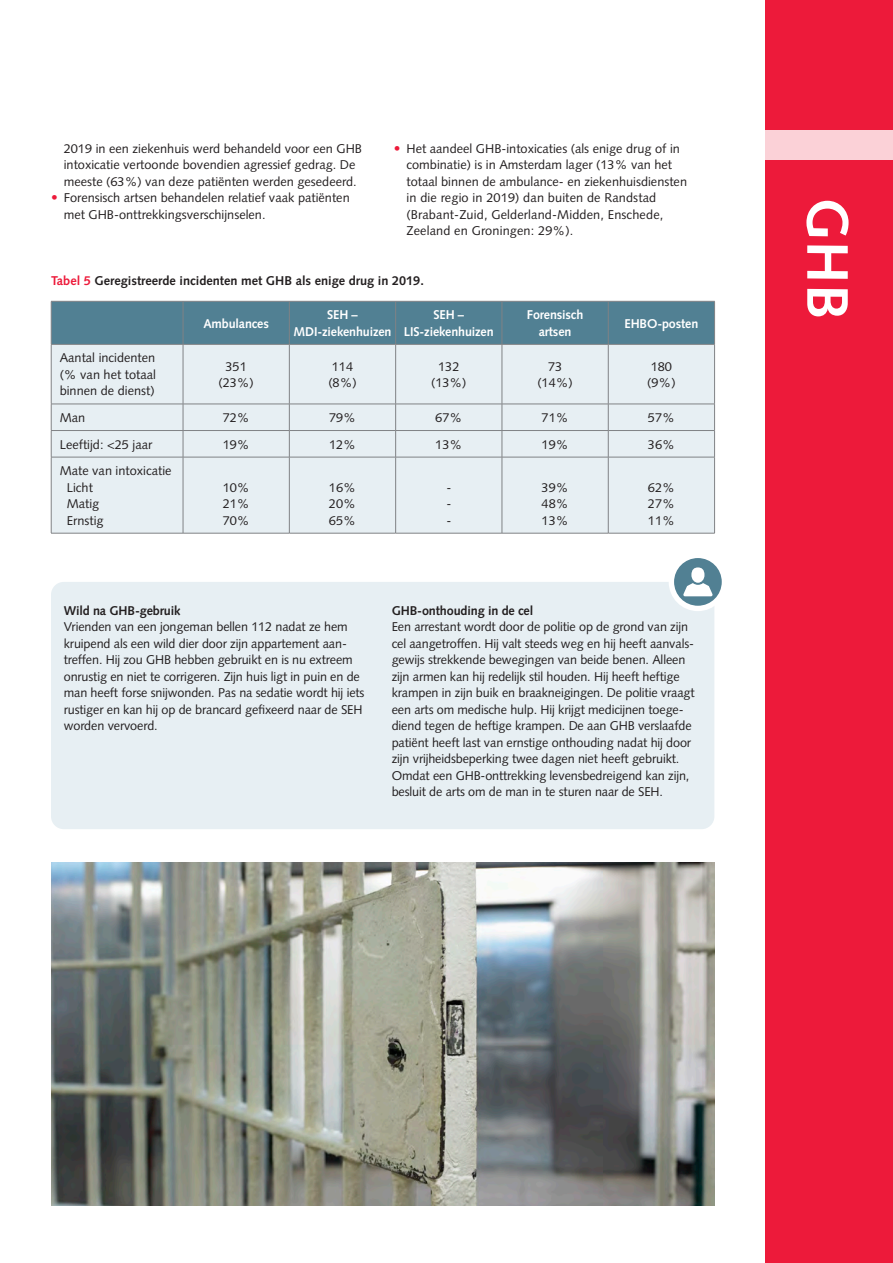
<style>
.page{position:relative;width:893px;height:1263px;background:#fff}
.page>*{position:absolute;margin:0;border:0;box-sizing:border-box;transform-origin:0 0}
._01-kop_1{font:700 58.5px "Syntax LT Std";color:#fff}
._03-brood{font:12.75px/16.5px "Syntax LT Std";letter-spacing:-.01em;color:#231f20}
._03-brood-2{font:700 12.75px "Syntax LT Std";color:#231f20}
._03-brood-3{font:700 12.75px/16.5px "Syntax LT Std";letter-spacing:-.01em;color:#fff;text-align:center}
.s1{font-size:13.5px;color:#ed1a3a}
.s2{color:#ed1a3a}
</style>
<div class="page">
<div style="left:765px;top:0;width:128px;height:1263px;background:#ed1a3a"></div>
<div style="left:765px;top:130px;width:128px;height:29px;background:#fbd1d7"></div>
<div style="left:52px;top:302px;width:662px;height:42px;background:#518093"></div>
<div style="left:52px;top:345px;width:662px;height:188px;background:#e7eff3"></div>
<hr style="left:51px;top:301px;width:132px;height:1px;background:#808285">
<hr style="left:51px;top:301px;width:1px;height:43px;background:#808285">
<hr style="left:183px;top:301px;width:106px;height:1px;background:#808285">
<hr style="left:183px;top:301px;width:1px;height:43px;background:#808285">
<hr style="left:289px;top:301px;width:107px;height:1px;background:#808285">
<hr style="left:289px;top:301px;width:1px;height:43px;background:#808285">
<hr style="left:396px;top:301px;width:106px;height:1px;background:#808285">
<hr style="left:395px;top:301px;width:1px;height:43px;background:#808285">
<hr style="left:502px;top:301px;width:106px;height:1px;background:#808285">
<hr style="left:502px;top:301px;width:1px;height:43px;background:#808285">
<hr style="left:608px;top:301px;width:107px;height:1px;background:#808285">
<hr style="left:608px;top:301px;width:1px;height:43px;background:#808285">
<hr style="left:714px;top:301px;width:1px;height:43px;background:#808285">
<hr style="left:51px;top:344px;width:132px;height:1px;background:#808285">
<hr style="left:51px;top:345px;width:1px;height:59px;background:#808285">
<hr style="left:183px;top:344px;width:106px;height:1px;background:#808285">
<hr style="left:183px;top:345px;width:1px;height:59px;background:#808285">
<hr style="left:289px;top:344px;width:107px;height:1px;background:#808285">
<hr style="left:289px;top:345px;width:1px;height:59px;background:#808285">
<hr style="left:396px;top:344px;width:106px;height:1px;background:#808285">
<hr style="left:395px;top:345px;width:1px;height:59px;background:#808285">
<hr style="left:502px;top:344px;width:106px;height:1px;background:#808285">
<hr style="left:502px;top:345px;width:1px;height:59px;background:#808285">
<hr style="left:608px;top:344px;width:107px;height:1px;background:#808285">
<hr style="left:608px;top:345px;width:1px;height:59px;background:#808285">
<hr style="left:714px;top:345px;width:1px;height:59px;background:#808285">
<hr style="left:51px;top:404px;width:132px;height:1px;background:#808285">
<hr style="left:183px;top:404px;width:106px;height:1px;background:#808285">
<hr style="left:289px;top:404px;width:107px;height:1px;background:#808285">
<hr style="left:396px;top:404px;width:106px;height:1px;background:#808285">
<hr style="left:502px;top:404px;width:106px;height:1px;background:#808285">
<hr style="left:608px;top:404px;width:107px;height:1px;background:#808285">
<hr style="left:51px;top:430px;width:132px;height:1px;background:#808285">
<svg style="left:51px;top:404px;width:1px;height:53px"></svg>
<hr style="left:183px;top:430px;width:106px;height:1px;background:#808285">
<svg style="left:183px;top:404px;width:1px;height:53px"></svg>
<hr style="left:289px;top:430px;width:107px;height:1px;background:#808285">
<svg style="left:289px;top:404px;width:1px;height:53px"></svg>
<hr style="left:396px;top:430px;width:106px;height:1px;background:#808285">
<svg style="left:395px;top:404px;width:1px;height:53px"></svg>
<hr style="left:502px;top:430px;width:106px;height:1px;background:#808285">
<svg style="left:502px;top:404px;width:1px;height:53px"></svg>
<hr style="left:608px;top:430px;width:107px;height:1px;background:#808285">
<svg style="left:608px;top:404px;width:1px;height:53px"></svg>
<svg style="left:714px;top:404px;width:1px;height:53px"></svg>
<hr style="left:51px;top:457px;width:132px;height:1px;background:#808285">
<hr style="left:51px;top:457px;width:1px;height:76px;background:#808285">
<hr style="left:183px;top:457px;width:106px;height:1px;background:#808285">
<hr style="left:183px;top:457px;width:1px;height:76px;background:#808285">
<hr style="left:289px;top:457px;width:107px;height:1px;background:#808285">
<hr style="left:289px;top:457px;width:1px;height:76px;background:#808285">
<hr style="left:396px;top:457px;width:106px;height:1px;background:#808285">
<hr style="left:395px;top:457px;width:1px;height:76px;background:#808285">
<hr style="left:502px;top:457px;width:106px;height:1px;background:#808285">
<hr style="left:502px;top:457px;width:1px;height:76px;background:#808285">
<hr style="left:608px;top:457px;width:107px;height:1px;background:#808285">
<hr style="left:608px;top:457px;width:1px;height:76px;background:#808285">
<hr style="left:714px;top:457px;width:1px;height:76px;background:#808285">
<hr style="left:51px;top:533px;width:132px;height:1px;background:#808285">
<hr style="left:183px;top:533px;width:106px;height:1px;background:#808285">
<hr style="left:289px;top:533px;width:107px;height:1px;background:#808285">
<hr style="left:396px;top:533px;width:106px;height:1px;background:#808285">
<hr style="left:502px;top:533px;width:106px;height:1px;background:#808285">
<hr style="left:608px;top:533px;width:107px;height:1px;background:#808285">
<div style="left:51px;top:582px;width:663px;height:247px;background:#e7eff3;border-radius:13px"></div>
<svg style="left:671px;top:555px;width:53px;height:53px"></svg>
<div style="left:669px;top:553px;width:58px;height:58px;border:5px solid #fff;border-radius:50%"></div>
<div style="left:691px;top:567px;width:13px;height:16px;background:#fff;border-radius:50%"></div>
<svg style="left:683px;top:583px;width:30px;height:13px"></svg>
<img style="left:51px;top:862px;width:663px;height:343px">
<p class="_03-brood" style="left:64px;top:140px;width:300px">2019 in een ziekenhuis werd behandeld voor een GHB intoxicatie vertoonde bovendien agressief gedrag. De meeste (63%) van deze patiënten werden gesedeerd.</p>
<p class="_03-brood" style="left:64px;top:189px;width:287px;text-indent:-13px"><span class="s1">•</span> Forensisch artsen behandelen relatief vaak patiënten met GHB-onttrekkingsverschijnselen.</p>
<p class="_03-brood" style="left:406px;top:140px;width:282px;text-indent:-13px"><span class="s1">•</span> Het aandeel GHB-intoxicaties (als enige drug of in combinatie) is in Amsterdam lager (13% van het totaal binnen de ambulance- en ziekenhuisdiensten in die regio in 2019) dan buiten de Randstad (Brabant-Zuid, Gelderland-Midden, Enschede, Zeeland en Groningen: 29%).</p>
<p class="_03-brood-2" style="left:51px;top:273px;width:374px"><span class="s2">Tabel 5</span> Geregistreerde incidenten met GHB als enige drug in 2019.</p>
<p class="_03-brood-3" style="left:203px;top:315px;width:67px">Ambulances</p>
<p class="_03-brood-3" style="left:327px;top:307px;width:32px">SEH –</p>
<p class="_03-brood-3" style="left:293px;top:323px;width:100px">MDI-ziekenhuizen</p>
<p class="_03-brood-3" style="left:433px;top:307px;width:32px">SEH –</p>
<p class="_03-brood-3" style="left:404px;top:323px;width:91px">LIS-ziekenhuizen</p>
<p class="_03-brood-3" style="left:527px;top:307px;width:58px">Forensisch artsen</p>
<p class="_03-brood-3" style="left:625px;top:315px;width:75px">EHBO-posten</p>
<p class="_03-brood" style="left:60px;top:350px;width:97px">Aantal incidenten</p>
<p class="_03-brood" style="left:60px;top:366px;width:98px">(% van het totaal binnen de dienst)</p>
<p class="_03-brood" style="left:226px;top:358px;width:23px">351</p>
<p class="_03-brood" style="left:218px;top:375px;width:37px">(23%)</p>
<p class="_03-brood" style="left:332px;top:358px;width:23px">114</p>
<p class="_03-brood" style="left:328px;top:375px;width:30px">(8%)</p>
<p class="_03-brood" style="left:438px;top:358px;width:23px">132</p>
<p class="_03-brood" style="left:431px;top:375px;width:37px">(13%)</p>
<p class="_03-brood" style="left:548px;top:358px;width:16px">73</p>
<p class="_03-brood" style="left:537px;top:375px;width:37px">(14%)</p>
<p class="_03-brood" style="left:651px;top:358px;width:23px">180</p>
<p class="_03-brood" style="left:647px;top:375px;width:30px">(9%)</p>
<p class="_03-brood" style="left:60px;top:409px;width:27px">Man</p>
<p class="_03-brood" style="left:223px;top:409px;width:28px">72%</p>
<p class="_03-brood" style="left:329px;top:409px;width:28px">79%</p>
<p class="_03-brood" style="left:435px;top:409px;width:28px">67%</p>
<p class="_03-brood" style="left:542px;top:409px;width:28px">71%</p>
<p class="_03-brood" style="left:648px;top:409px;width:28px">57%</p>
<p class="_03-brood" style="left:60px;top:436px;width:94px">Leeftijd: &lt;25 jaar</p>
<p class="_03-brood" style="left:223px;top:436px;width:28px">19%</p>
<p class="_03-brood" style="left:329px;top:436px;width:28px">12%</p>
<p class="_03-brood" style="left:435px;top:436px;width:28px">13%</p>
<p class="_03-brood" style="left:542px;top:436px;width:28px">19%</p>
<p class="_03-brood" style="left:648px;top:436px;width:28px">36%</p>
<p class="_03-brood" style="left:60px;top:462px;width:113px">Mate van intoxicatie</p>
<p class="_03-brood" style="left:67px;top:479px;width:28px">Licht</p>
<p class="_03-brood" style="left:67px;top:495px;width:34px">Matig</p>
<p class="_03-brood" style="left:67px;top:512px;width:38px">Ernstig</p>
<p class="_03-brood" style="left:329px;top:479px;width:28px">16%</p>
<p class="_03-brood" style="left:329px;top:495px;width:28px">20%</p>
<p class="_03-brood" style="left:329px;top:512px;width:28px">65%</p>
<p class="_03-brood" style="left:223px;top:479px;width:28px">10%</p>
<p class="_03-brood" style="left:223px;top:495px;width:28px">21%</p>
<p class="_03-brood" style="left:223px;top:512px;width:28px">70%</p>
<p class="_03-brood" style="left:446px;top:479px;width:5px">-</p>
<p class="_03-brood" style="left:542px;top:479px;width:28px">39%</p>
<p class="_03-brood" style="left:542px;top:495px;width:28px">48%</p>
<p class="_03-brood" style="left:542px;top:512px;width:28px">13%</p>
<p class="_03-brood" style="left:648px;top:479px;width:28px">62%</p>
<p class="_03-brood" style="left:648px;top:495px;width:28px">27%</p>
<p class="_03-brood" style="left:648px;top:512px;width:28px">11%</p>
<p class="_03-brood-2" style="left:64px;top:603px;width:118px">Wild na GHB-gebruik</p>
<p class="_03-brood" style="left:64px;top:618px;width:302px">Vrienden van een jongeman bellen 112 nadat ze hem kruipend als een wild dier door zijn appartement aan&shy;treffen. Hij zou GHB hebben gebruikt en is nu extreem onrustig en niet te corrigeren. Zijn huis ligt in puin en de man heeft forse snijwonden. Pas na sedatie wordt hij iets rustiger en kan hij op de brancard gefixeerd naar de SEH worden vervoerd.</p>
<p class="_03-brood-2" style="left:392px;top:603px;width:143px">GHB-onthouding in de cel</p>
<p class="_03-brood" style="left:392px;top:618px;width:304px">Een arrestant wordt door de politie op de grond van zijn cel aangetroffen. Hij valt steeds weg en hij heeft aanvals&shy;gewijs strekkende bewegingen van beide benen. Alleen zijn armen kan hij redelijk stil houden. Hij heeft heftige krampen in zijn buik en braakneigingen. De politie vraagt een arts om medische hulp. Hij krijgt medicijnen toege&shy;diend tegen de heftige krampen. De aan GHB verslaafde patiënt heeft last van ernstige onthouding nadat hij door zijn vrijheidsbeperking twee dagen niet heeft gebruikt.<br>Omdat een GHB-onttrekking levensbedreigend kan zijn, besluit de arts om de man in te sturen naar de SEH.</p>
<p class="_01-kop_1" style="left:861px;top:198px;width:124px;rotate:90deg">GHB</p>
</div>
